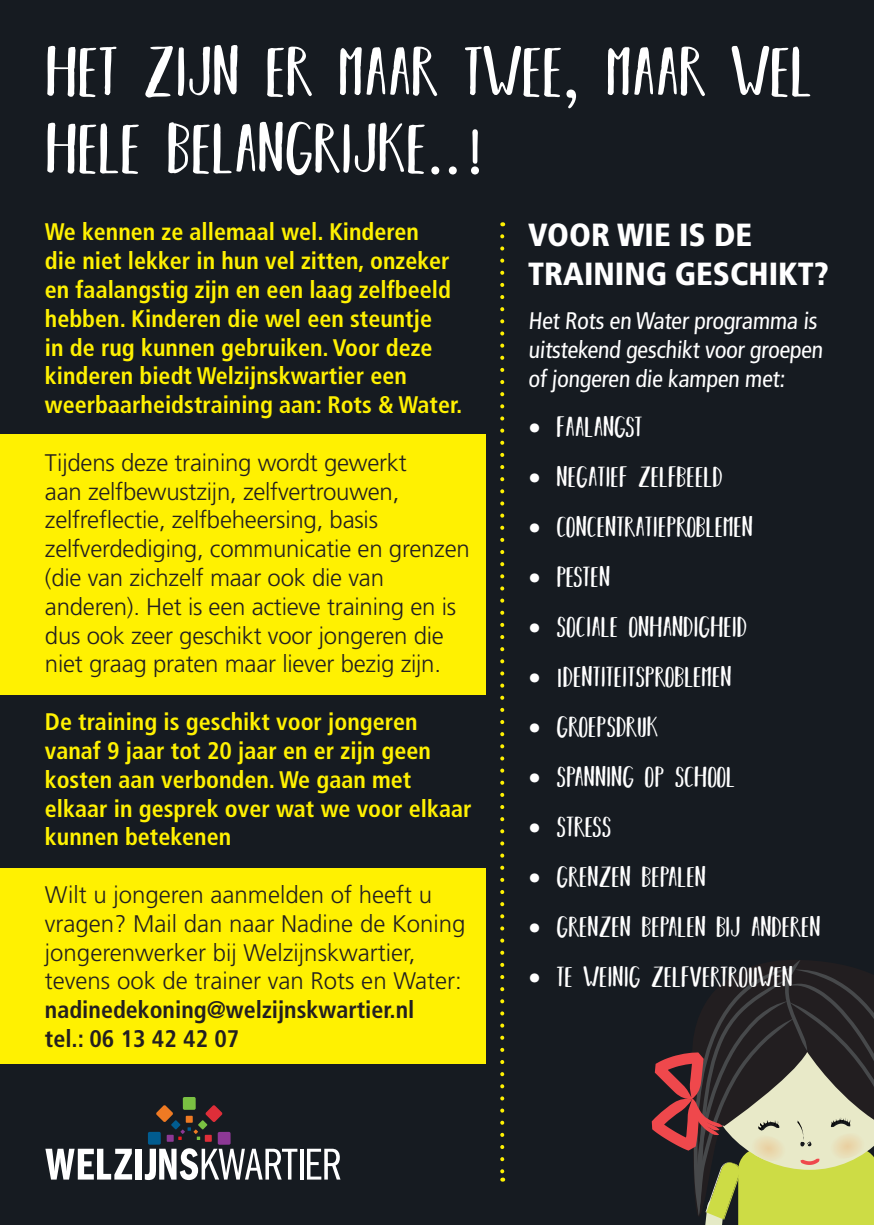
<style>
.page{position:relative;width:874px;height:1225px;background:#fff}
.page>*{position:absolute;margin:0;border:0;box-sizing:border-box;transform-origin:0 0}
.t1{font:64px/76.8px "BEARHUGSBYRATTICSASSIN";color:#fff}
.t2{font:900 condensed 32px/38.4px "Frutiger LT Std";color:#fff}
.t3{font:26px "BEARHUGSBYRATTICSASSIN";color:#fff}
.t4{font:300 24px/28.8px "Frutiger LT Std";letter-spacing:-.01em;color:#231f20}
.t5{font:700 condensed 24px/28.8px "Frutiger LT Std";color:#fff101}
.t6{font:condensed 24px/28.8px "Frutiger LT Std";color:#fff}
.t7{font:700 condensed 24px/28.8px "Frutiger LT Std";color:#231f20}
.s1{font-family:"American Typewriter"}
.s2{font-family:"Frutiger LT Std";font-stretch:condensed}
</style>
<div class="page">
<div style="left:0;top:0;width:873px;height:1225px;background:#161b21"></div>
<svg style="left:651px;top:960px;width:222px;height:265px"></svg>
<div style="left:217px;top:1131px;width:13px;height:13px;background:#8d3895;border-radius:2px"></div>
<div style="left:148px;top:1131px;width:13px;height:13px;background:#015c90;border-radius:2px"></div>
<div style="left:183px;top:1097px;width:13px;height:12px;background:#7ac142;border-radius:2px"></div>
<svg style="left:156px;top:1105px;width:66px;height:35px"></svg>
<div style="left:205px;top:1134px;width:7px;height:7px;background:#de2e39"></div>
<div style="left:167px;top:1134px;width:7px;height:7px;background:#8d3895"></div>
<svg style="left:171px;top:1120px;width:9px;height:9px"></svg>
<div style="left:186px;top:1115px;width:7px;height:7px;background:#ef7a23"></div>
<svg style="left:198px;top:1120px;width:9px;height:9px"></svg>
<svg style="left:45px;top:1148px;width:87px;height:31px"></svg>
<div style="left:135px;top:1148px;width:6px;height:31px;background:#fff"></div>
<svg style="left:145px;top:1148px;width:152px;height:32px"></svg>
<hr style="left:300px;top:1148px;width:3px;height:31px;background:#fff">
<svg style="left:307px;top:1148px;width:33px;height:31px"></svg>
<div style="left:0;top:434px;width:485px;height:260px;background:#fff101"></div>
<div style="left:0;top:867px;width:485px;height:196px;background:#fff101"></div>
<svg style="left:500px;top:236px;width:4px;height:945px"></svg>
<h1 class="t1" style="left:45px;top:39px;width:768px">HET ZIJN ER MAAR TWEE<span class="s1">,</span> MAAR WEL<br>HELE BELANGRIJKE<span class="s1">..!</span></h1>
<p class="t5" style="left:45px;top:218px;width:418px">We kennen ze allemaal wel. Kinderen<br>die niet lekker in hun vel zitten, onzeker en faalangstig zijn en een laag zelfbeeld hebben. Kinderen die wel een steuntje<br>in de rug kunnen gebruiken. Voor deze kinderen biedt Welzijnskwartier een weerbaarheidstraining aan: Rots &amp; Water.</p>
<p class="t4" style="left:45px;top:448px;width:426px">Tijdens deze training wordt gewerkt<br>aan zelfbewustzijn, zelfvertrouwen, zelfreflectie, zelfbeheersing, basis zelfverdediging, communicatie en grenzen (die van zichzelf maar ook die van anderen). Het is een actieve training en is dus ook zeer geschikt voor jongeren die niet graag praten maar liever bezig zijn.</p>
<p class="t5" style="left:45px;top:707px;width:428px">De training is geschikt voor jongeren vanaf 9 jaar tot 20 jaar en er zijn geen kosten aan verbonden. We gaan met elkaar in gesprek over wat we voor elkaar kunnen betekenen</p>
<p class="t4" style="left:45px;top:880px;width:422px">Wilt u jongeren aanmelden of heeft u vragen? Mail dan naar Nadine de Koning jongerenwerker bij Welzijnskwartier, tevens ook de trainer van Rots en Water:</p>
<p class="t7" style="left:45px;top:995px;width:371px">nadinedekoning@welzijnskwartier.nl tel.: 06 13 42 42 07</p>
<h2 class="t2" style="left:528px;top:216px;width:302px">VOOR WIE IS DE<br>TRAINING GESCHIKT?</h2>
<p class="t6" style="left:528px;top:306px;width:298px">Het Rots en Water programma is uitstekend geschikt voor groepen of jongeren die kampen met:</p>
<p class="t3" style="left:528px;top:416px;width:116px"><span class="s2">•</span> FAALANGST</p>
<p class="t3" style="left:528px;top:466px;width:196px"><span class="s2">•</span> NEGATIEF ZELFBEELD</p>
<p class="t3" style="left:528px;top:516px;width:226px"><span class="s2">•</span> CONCENTRATIEPROBLEMEN</p>
<p class="t3" style="left:528px;top:566px;width:83px"><span class="s2">•</span> PESTEN</p>
<p class="t3" style="left:528px;top:616px;width:220px"><span class="s2">•</span> SOCIALE ONHANDIGHEID</p>
<p class="t3" style="left:528px;top:666px;width:205px"><span class="s2">• I</span>DENTITEITSPROBLEMEN</p>
<p class="t3" style="left:528px;top:716px;width:132px"><span class="s2">•</span> GROEPSDRUK</p>
<p class="t3" style="left:528px;top:766px;width:208px"><span class="s2">•</span> SPANNING OP SCHOOL</p>
<p class="t3" style="left:528px;top:816px;width:85px"><span class="s2">•</span> STRESS</p>
<p class="t3" style="left:528px;top:866px;width:179px"><span class="s2">•</span> GRENZEN BEPALEN</p>
<p class="t3" style="left:528px;top:916px;width:294px"><span class="s2">•</span> GRENZEN BEPALEN BIJ ANDEREN</p>
<p class="t3" style="left:528px;top:966px;width:266px"><span class="s2">•</span> TE WEINIG ZELFVERTROUWEN</p>
</div>
